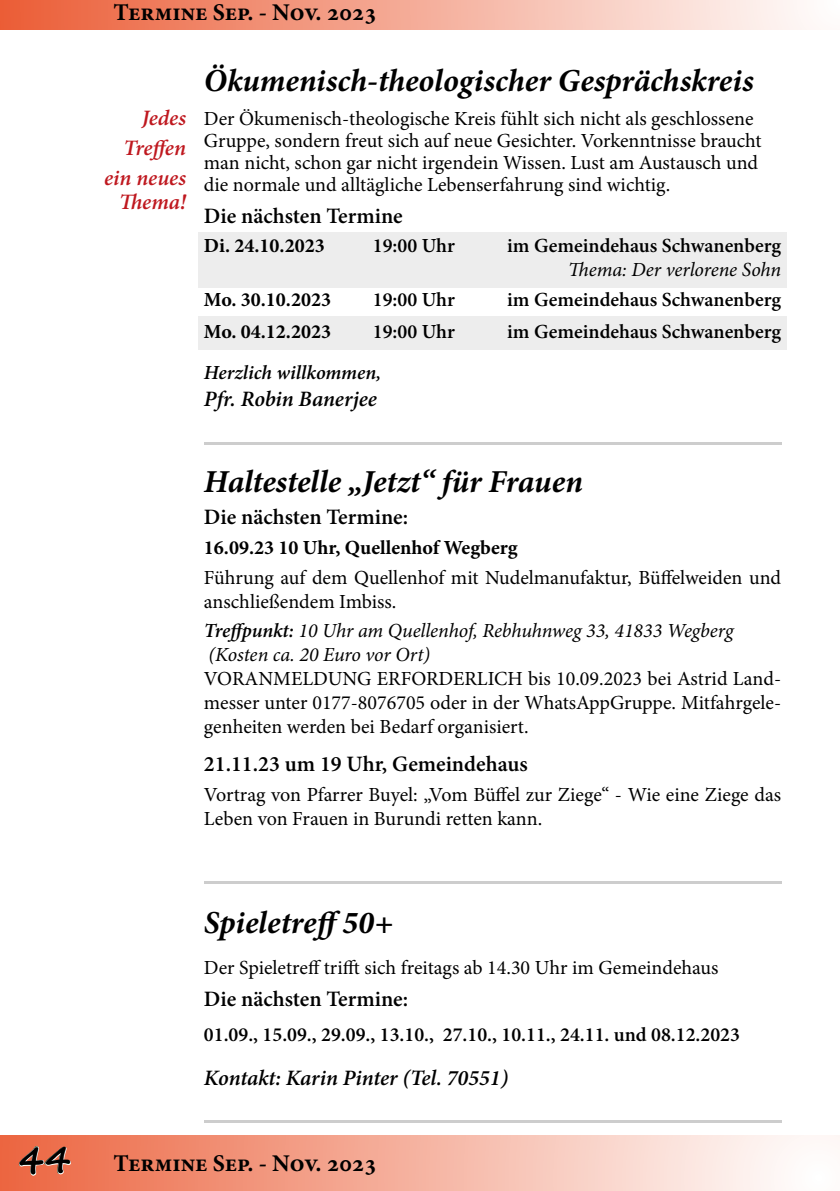
<style>
.page{position:relative;width:840px;height:1191px;background:#fff}
.page>*{position:absolute;margin:0;border:0;box-sizing:border-box;transform-origin:0 0}
.t1{font:italic 700 32px "Minion Pro";letter-spacing:-.005em;color:#000}
.t2{font:700 24px "Minion Pro";color:#000}
.t3{font:600 22px "Minion Pro";color:#000}
.t4{font:italic 600 22px "Minion Pro";letter-spacing:-.005em;color:#000}
.t5{font:italic 600 22px/29.6px "Minion Pro";color:#bf181f;text-align:right}
.t6{font:20px/24px "Minion Pro";color:#000}
.t7{font:600 20px "Minion Pro";color:#000}
.t8{font:italic 20px/24px "Minion Pro";letter-spacing:-.005em;color:#000}
.t9{font:700 20px "Minion Pro";color:#000}
.t10{font:italic 600 20px "Minion Pro";letter-spacing:-.005em;color:#000}
.s1{font-weight:600}
.s2{font-family:"Segoe Script";font-weight:400;font-size:36px;color:#16542a}
</style>
<div class="page">
<div style="left:198px;top:232px;width:588px;height:32px;background:#ededed"></div>
<div style="left:198px;top:256px;width:588px;height:32px;background:#ededed"></div>
<div style="left:198px;top:316px;width:588px;height:34px;background:#ededed"></div>
<hr style="left:204px;top:442px;width:576px;height:3px;background:#000">
<hr style="left:204px;top:1120px;width:576px;height:3px;background:#000">
<hr style="left:204px;top:881px;width:576px;height:3px;background:#000">
<div style="left:0;top:1135px;width:839px;height:56px;background:linear-gradient(to right,#ec6541,#fff)"></div>
<div style="left:0;top:0;width:839px;height:30px;background:linear-gradient(to right,#eb5d36,#fefefe)"></div>
<p class="t2" style="left:113px;top:-4px;width:265px">Termine Sep. - Nov. 2023</p>
<p class="t5" style="left:104px;top:103px;width:83px">Jedes<br>Treffen ein neues</p>
<p class="t5" style="left:119px;top:186px;width:68px">Thema!</p>
<h1 class="t1" style="left:204px;top:58px;width:551px">Ökumenisch-theologischer Gesprächskreis</h1>
<p class="t6" style="left:204px;top:107px;width:559px;line-height:22px">Der Ökumenisch-theologische Kreis fühlt sich nicht als geschlossene Gruppe, sondern freut sich auf neue Gesichter. Vorkenntnisse braucht man nicht, schon gar nicht irgendein Wissen. Lust am Austausch und die normale und alltägliche Lebenserfahrung sind wichtig.</p>
<p class="t3" style="left:204px;top:200px;width:200px">Die nächsten Termine</p>
<p class="t9" style="left:204px;top:232px;width:122px">Di. 24.10.2023</p>
<p class="t7" style="left:372px;top:232px;width:84px">19:00 Uhr</p>
<p class="t7" style="left:507px;top:232px;width:275px">im Gemeindehaus Schwanenberg</p>
<p class="t8" style="left:568px;top:258px;width:214px">Thema: Der verlorene Sohn</p>
<p class="t9" style="left:204px;top:286px;width:128px">Mo. 30.10.2023</p>
<p class="t7" style="left:372px;top:286px;width:84px">19:00 Uhr</p>
<p class="t7" style="left:507px;top:286px;width:275px">im Gemeindehaus Schwanenberg</p>
<p class="t9" style="left:204px;top:318px;width:128px">Mo. 04.12.2023</p>
<p class="t7" style="left:372px;top:318px;width:84px">19:00 Uhr</p>
<p class="t7" style="left:507px;top:318px;width:275px">im Gemeindehaus Schwanenberg</p>
<p class="t10" style="left:204px;top:359px;width:179px">Herzlich willkommen,</p>
<p class="t4" style="left:204px;top:383px;width:174px">Pfr. Robin Banerjee</p>
<h1 class="t1" style="left:204px;top:459px;width:380px">Haltestelle „Jetzt“ für Frauen</h1>
<p class="t3" style="left:204px;top:502px;width:206px">Die nächsten Termine:</p>
<p class="t9" style="left:204px;top:533px;width:315px">16.09.23 10 Uhr, Quellenhof Wegberg</p>
<p class="t6" style="left:204px;top:565px;width:578px">Führung auf dem Quellenhof mit Nudelmanufaktur, Büffelweiden und anschließendem Imbiss.</p>
<p class="t8" style="left:204px;top:619px;width:530px"><span class="s1">Treffpunkt:</span> 10 Uhr am Quellenhof, Rebhuhnweg 33, 41833 Wegberg (Kosten ca. 20 Euro vor Ort)</p>
<p class="t6" style="left:204px;top:667px;width:578px;text-align:justify">VORANMELDUNG ERFORDERLICH bis 10.09.2023 bei Astrid Land&shy;messer unter 0177-8076705 oder in der WhatsAppGruppe. Mitfahrgele&shy;genheiten werden bei Bedarf organisiert.</p>
<p class="t3" style="left:204px;top:748px;width:325px">21.11.23 um 19 Uhr, Gemeindehaus</p>
<p class="t6" style="left:204px;top:782px;width:578px">Vortrag von Pfarrer Buyel: „Vom Büffel zur Ziege“ - Wie eine Ziege das<br>Leben von Frauen in Burundi retten kann.</p>
<h1 class="t1" style="left:204px;top:899px;width:191px">Spieletreff 50+</h1>
<p class="t6" style="left:204px;top:955px;width:515px">Der Spieletreff trifft sich freitags ab 14.30 Uhr im Gemeindehaus</p>
<p class="t3" style="left:204px;top:983px;width:206px">Die nächsten Termine:</p>
<p class="t7" style="left:204px;top:1020px;width:537px">01.09., 15.09., 29.09., 13.10., 27.10., 10.11., 24.11. und 08.12.2023</p>
<p class="t4" style="left:204px;top:1062px;width:305px">Kontakt: Karin Pinter (Tel. 70551)</p>
<p class="t2" style="left:18px;top:1146px;width:360px"><span class="s2">44</span> Termine Sep. - Nov. 2023</p>
</div>
